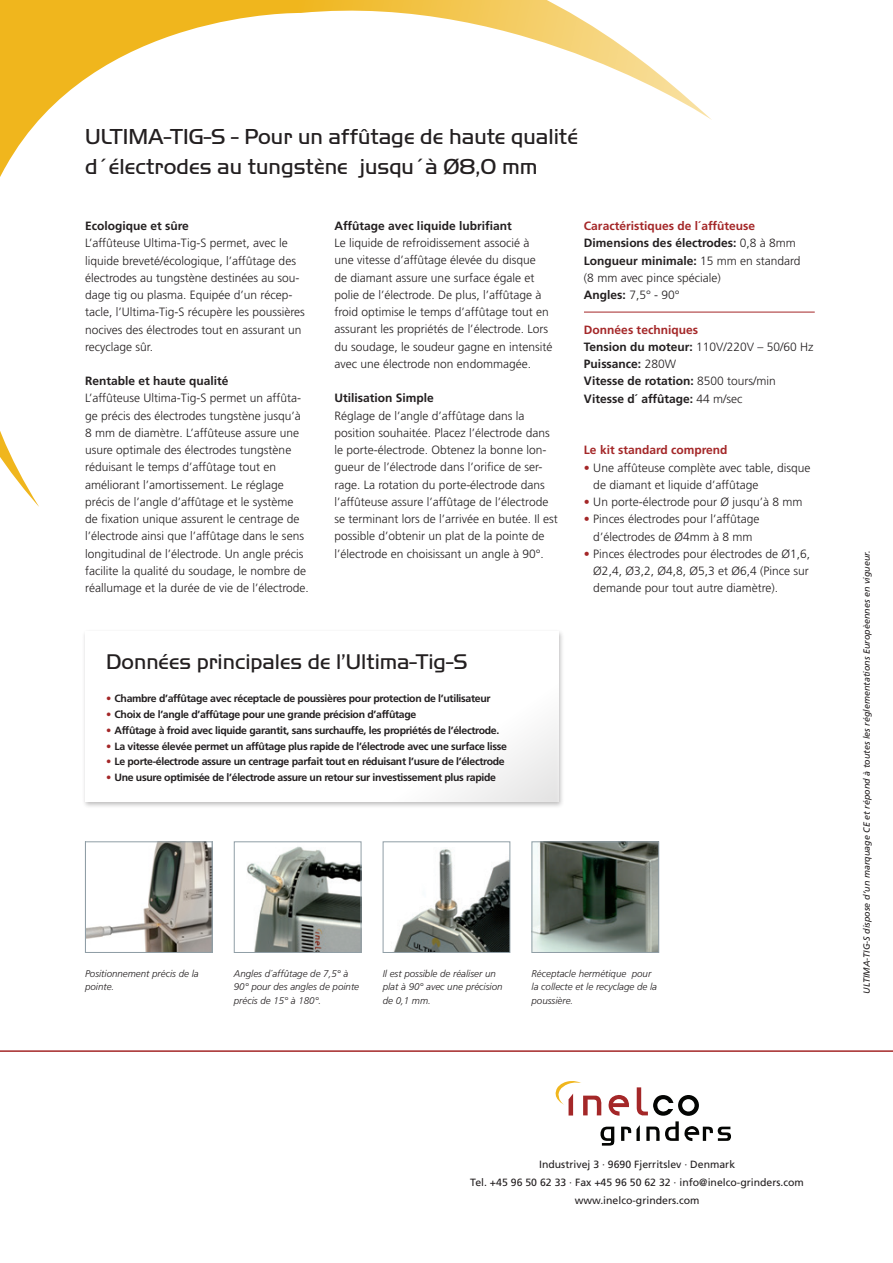
<style>
.page{position:relative;width:893px;height:1263px;background:#fff}
.page>*{position:absolute;margin:0;border:0;box-sizing:border-box;transform-origin:0 0}
.t1{font:300 22.5px/30px "Handel Gothic";color:#231f20}
.t2{font:300 22.05px "Handel Gothic";color:#231f20}
.t3{font:300 12px/17.2px "Frutiger";color:#231f20}
.t4{font:700 12px/17.2px "Frutiger";color:#231f20}
.t5{font:700 12px "Frutiger";color:#a42728}
.t6{font:700 10.5px "Frutiger";letter-spacing:-.03em;color:#231f20}
.t7{font:10.5px/18px "Frutiger";color:#231f20;text-align:center}
.t8{font:italic 300 9.75px/13.5px "Frutiger";color:#231f20}
.t9{font:italic 9px "Frutiger";color:#231f20}
.s1{color:#a42728}
.s2{font-weight:700;color:#a42728}
.s3{font-weight:700}
.s4{font-weight:300}
</style>
<div class="page">
<svg style="left:556px;top:1081px;width:175px;height:64px"></svg>
<hr style="left:0;top:1050px;width:893px;height:2px;background:#a42728">
<svg style="left:0;top:0;width:712px;height:507px"></svg>
<img style="left:246px;top:846px;width:113px;height:105px">
<div style="left:234px;top:841px;width:127px;height:112px;border:1px solid #909ea6"></div>
<svg style="left:87px;top:843px;width:124px;height:108px"></svg>
<div style="left:85px;top:841px;width:128px;height:112px;border:1px solid #909ea6"></div>
<img style="left:393px;top:849px;width:115px;height:102px">
<div style="left:383px;top:841px;width:127px;height:112px;border:1px solid #909ea6"></div>
<img style="left:533px;top:843px;width:124px;height:108px">
<div style="left:531px;top:841px;width:128px;height:112px;border:1px solid #909ea6"></div>
<hr style="left:584px;top:312px;width:231px;height:1px;background:#a42728">
<div style="left:82px;top:628px;width:483px;height:181px;background:#231f20;opacity:.3"></div>
<div style="left:85px;top:631px;width:473px;height:171px;background:#fff"></div>
<h1 class="t1" style="left:85px;top:122px;width:495px">ULTIMA-TIG-S - Pour un affûtage de haute qualité d´électrodes au tungstène jusqu´à Ø8,0 mm</h1>
<p class="t4" style="left:85px;top:217px;width:105px">Ecologique et sûre</p>
<p class="t3" style="left:85px;top:235px;width:221px">L’affûteuse Ultima-Tig-S permet, avec le liquide breveté/écologique, l’affûtage des électrodes au tungstène destinées au sou&shy;dage tig ou plasma. Equipée d’un récep&shy;tacle, l’Ultima-Tig-S récupère les poussières nocives des électrodes tout en assurant un recyclage sûr.</p>
<p class="t4" style="left:85px;top:372px;width:145px">Rentable et haute qualité</p>
<p class="t3" style="left:85px;top:390px;width:225px">L’affûteuse Ultima-Tig-S permet un affûta&shy;ge précis des électrodes tungstène jusqu’à 8 mm de diamètre. L’affûteuse assure une usure optimale des électrodes tungstène réduisant le temps d’affûtage tout en améliorant l’amortissement. Le réglage précis de l’angle d’affûtage et le système de fixation unique assurent le centrage de l’électrode ainsi que l’affûtage dans le sens longitudinal de l’électrode. Un angle précis facilite la qualité du soudage, le nombre de réallumage et la durée de vie de l’électrode.</p>
<p class="t4" style="left:334px;top:217px;width:179px">Affûtage avec liquide lubrifiant</p>
<p class="t3" style="left:334px;top:235px;width:220px">Le liquide de refroidissement associé à<br>une vitesse d’affûtage élevée du disque<br>de diamant assure une surface égale et polie de l’électrode. De plus, l’affûtage à froid optimise le temps d’affûtage tout en assurant les propriétés de l’électrode. Lors du soudage, le soudeur gagne en intensité avec une électrode non endommagée.</p>
<p class="t4" style="left:334px;top:390px;width:101px">Utilisation Simple</p>
<p class="t3" style="left:334px;top:407px;width:225px">Réglage de l’angle d’affûtage dans la position souhaitée. Placez l’électrode dans le porte-électrode. Obtenez la bonne lon&shy;gueur de l’électrode dans l’orifice de ser&shy;rage. La rotation du porte-électrode dans l’affûteuse assure l’affûtage de l’électrode se terminant lors de l’arrivée en butée. Il est possible d’obtenir un plat de la pointe de l’électrode en choisissant un angle à 90°.</p>
<h2 class="t2" style="left:106px;top:649px;width:363px">Données principales de l’Ultima-Tig-S</h2>
<p class="t6" style="left:106px;top:692px;width:386px"><span class="s1">•</span> Chambre d’affûtage avec réceptacle de poussières pour protection de l’utilisateur</p>
<p class="t6" style="left:106px;top:708px;width:312px"><span class="s1">•</span> Choix de l’angle d’affûtage pour une grande précision d’affûtage</p>
<p class="t6" style="left:106px;top:724px;width:395px"><span class="s1">•</span> Affûtage à froid avec liquide garantit, sans surchauffe, les propriétés de l’électrode.</p>
<p class="t6" style="left:106px;top:740px;width:402px"><span class="s1">•</span> La vitesse élevée permet un affûtage plus rapide de l’électrode avec une surface lisse</p>
<p class="t6" style="left:106px;top:755px;width:400px"><span class="s1">•</span> Le porte-électrode assure un centrage parfait tout en réduisant l’usure de l’électrode</p>
<p class="t6" style="left:106px;top:771px;width:391px"><span class="s1">•</span> Une usure optimisée de l’électrode assure un retour sur investissement plus rapide</p>
<p class="t3" style="left:584px;top:218px;width:218px"><span class="s2">Caractéristiques de l´affûteuse<br></span><span class="s3">Dimensions des électrodes:</span> 0,8 à 8mm<br><span class="s3">Longueur minimale:</span> 15 mm en standard (8 mm avec pince spéciale)<br><span class="s3">Angles:</span> 7,5° - 90°</p>
<p class="t4" style="left:584px;top:321px;width:231px"><span class="s1">Données techniques<br></span>Tension du moteur: <span class="s4">110V/220V – 50/60 Hz<br></span>Puissance: <span class="s4">280W<br></span>Vitesse de rotation: <span class="s4">8500 tours/min<br></span>Vitesse d´ affûtage: <span class="s4">44 m/sec</span></p>
<p class="t5" style="left:584px;top:443px;width:145px">Le kit standard comprend</p>
<p class="t3" style="left:593px;top:459px;width:219px;text-indent:-9px"><span class="s1">•</span> Une affûteuse complète avec table, disque de diamant et liquide d’affûtage</p>
<p class="t3" style="left:584px;top:493px;width:220px"><span class="s1">•</span> Un porte-électrode pour Ø jusqu’à 8 mm</p>
<p class="t3" style="left:584px;top:511px;width:177px;text-align:center"><span class="s1">•</span> Pinces électrodes pour l’affûtage d’électrodes de Ø4mm à 8 mm</p>
<p class="t3" style="left:593px;top:545px;width:218px;text-indent:-9px"><span class="s1">•</span> Pinces électrodes pour électrodes de Ø1,6,<br>Ø2,4, Ø3,2, Ø4,8, Ø5,3 et Ø6,4 (Pince sur demande pour tout autre diamètre).</p>
<p class="t8" style="left:234px;top:967px;width:127px">Angles d´affûtage de 7,5° à<br>90° pour des angles de pointe précis de 15° à 180°.</p>
<p class="t8" style="left:85px;top:967px;width:115px">Positionnement précis de la pointe.</p>
<p class="t8" style="left:383px;top:967px;width:121px">Il est possible de réaliser un plat à 90° avec une précision de 0,1 mm.</p>
<p class="t8" style="left:531px;top:967px;width:127px">Réceptacle hermétique pour la collecte et le recyclage de la poussière.</p>
<p class="t9" style="left:862px;top:993px;width:444px;rotate:-90deg">ULTIMA-TIG-S dispose d’un marquage CE et répond à toutes les réglementations Europèennes en vigueur.</p>
<p class="t7" style="left:470px;top:1155px;width:335px">Industrivej 3 · 9690 Fjerritslev · Denmark<br>Tel. +45 96 50 62 33 · Fax +45 96 50 62 32 · info@inelco-grinders.com www.inelco-grinders.com</p>
</div>
